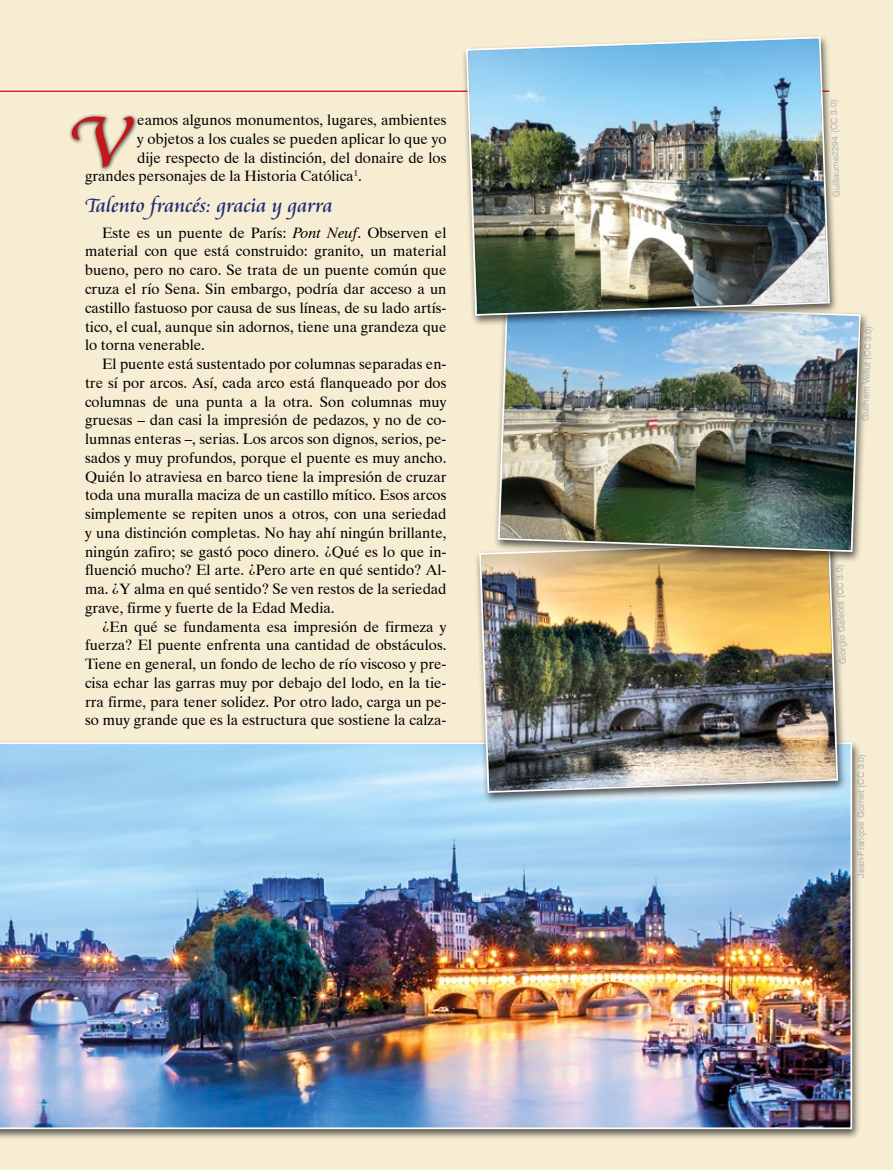
<style>
.page{position:relative;width:893px;height:1170px;background:#fff}
.page>*{position:absolute;margin:0;border:0;box-sizing:border-box;transform-origin:0 0}
.t1{font:79.5px "Cataneo BT Regular Swash";color:#c5161c}
.t2{font:21px "Cataneo Especial";letter-spacing:-.005em;color:#202c73}
.t3{font:15px/18.8px "Dutch 801 BT";color:#000;text-align:justify}
.t4{font:9px "Swiss 721 BT";color:#b1b2b3}
.s1{font-style:italic}
</style>
<div class="page">
<div style="left:0;top:0;width:893px;height:1169px;background:#f6edd3"></div>
<hr style="left:0;top:91px;width:829px;height:1px;background:#d1050c">
<div style="left:68px;top:113px;width:71px;height:59px;background:#000;opacity:.95"></div>
<div style="left:0;top:739px;width:861px;height:401px;background:#000;opacity:.65"></div>
<img style="left:0;top:741px;width:853px;height:388px">
<div style="left:474px;top:538px;width:373px;height:266px;background:#000;opacity:.65"></div>
<img style="left:478px;top:538px;width:361px;height:351px">
<div style="left:493px;top:299px;width:377px;height:264px;background:#000;opacity:.65"></div>
<img style="left:497px;top:299px;width:364px;height:349px">
<div style="left:461px;top:34px;width:377px;height:293px;background:#000;opacity:.65"></div>
<img style="left:465px;top:34px;width:366px;height:378px">
<p class="t3" style="left:137px;top:110px;width:311px">eamos algunos monumentos, lugares, ambientes</p>
<p class="t3" style="left:137px;top:129px;width:311px">y objetos a los cuales se pueden aplicar lo que yo</p>
<p class="t3" style="left:137px;top:148px;width:311px">dije respecto de la distinción, del donaire de los</p>
<p class="t3" style="left:85px;top:167px;width:278px">grandes personajes de la Historia Católica<sup>1</sup>.</p>
<h2 class="t2" style="left:85px;top:193px;width:249px">Talento francés: gracia y garra</h2>
<p class="t3" style="left:85px;top:223px;width:363px;text-indent:17px">Este es un puente de París: <span class="s1">Pont Neuf</span>. Observen el material con que está construido: granito, un material bueno, pero no caro. Se trata de un puente común que cruza el río Sena. Sin embargo, podría dar acceso a un castillo fastuoso por causa de sus líneas, de su lado artís&shy;tico, el cual, aunque sin adornos, tiene una grandeza que lo torna venerable.</p>
<p class="t3" style="left:85px;top:354px;width:363px;text-indent:17px">El puente está sustentado por columnas separadas en&shy;tre sí por arcos. Así, cada arco está flanqueado por dos columnas de una punta a la otra. Son columnas muy gruesas – dan casi la impresión de pedazos, y no de co&shy;lumnas enteras –, serias. Los arcos son dignos, serios, pe&shy;sados y muy profundos, porque el puente es muy ancho.<br>Quién lo atraviesa en barco tiene la impresión de cruzar toda una muralla maciza de un castillo mítico. Esos arcos simplemente se repiten unos a otros, con una seriedad y una distinción completas. No hay ahí ningún brillante, ningún zafiro; se gastó poco dinero. ¿Qué es lo que in&shy;fluenció mucho? El arte. ¿Pero arte en qué sentido? Al&shy;ma. ¿Y alma en qué sentido? Se ven restos de la seriedad grave, firme y fuerte de la Edad Media.</p>
<p class="t3" style="left:85px;top:617px;width:363px;text-indent:17px">¿En qué se fundamenta esa impresión de firmeza y fuerza? El puente enfrenta una cantidad de obstáculos.<br>Tiene en general, un fondo de lecho de río viscoso y pre&shy;cisa echar las garras muy por debajo del lodo, en la tie&shy;rra firme, para tener solidez. Por otro lado, carga un pe&shy;so muy grande que es la estructura que sostiene la calza-</p>
<h1 class="t1" style="left:70px;top:93px;width:59px">V</h1>
<p class="t4" style="left:831px;top:197px;width:99px;rotate:-92deg">Guillaume2294 (CC 3.0)</p>
<p class="t4" style="left:860px;top:420px;width:96px;rotate:-88deg">Guilhem Vellut (CC 3.0)</p>
<p class="t4" style="left:837px;top:664px;width:102px;rotate:-92deg">Giorgio Galeotti (CC 3.0)</p>
<p class="t4" style="left:855px;top:877px;width:125px;rotate:-90deg">Jean-François Gornet (CC 3.0)</p>
</div>
